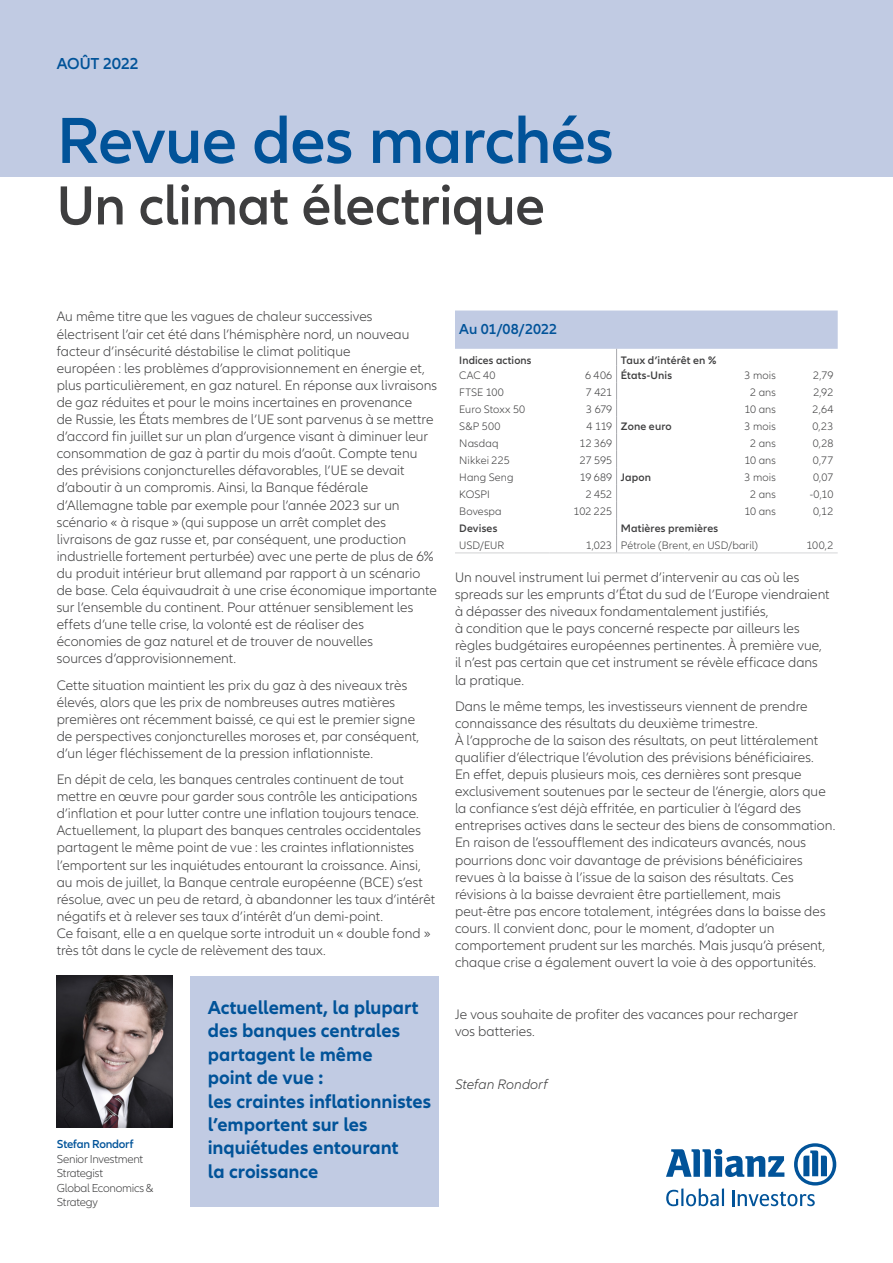
<style>
.page{position:relative;width:893px;height:1263px;background:#fff}
.page>*{position:absolute;margin:0;border:0;box-sizing:border-box;transform-origin:0 0}
.Headline_45pt{font:600 67.5px "Allianz Neo";letter-spacing:-.01em;color:#015399}
.Headline_45pt-2{font:600 57px "Allianz Neo";letter-spacing:-.01em;color:#3e3e3f}
.Quote_15pt{font:700 19.5px/23.4px "Allianz Neo";color:#015399}
.RunningTitle{font:600 16.5px "Allianz Neo";letter-spacing:-.005em;color:#015399}
.Table_Header{font:600 15px "Allianz Neo";color:#015399}
.Copy{font:300 14.25px/17.1px "Allianz Neo";color:#3e3e3f}
.Copy-2{font:italic 300 14.25px "Allianz Neo";color:#3e3e3f}
.Marginalia_8pt_BOLD{font:300 12px/14.4px "Allianz Neo";letter-spacing:-.025em;color:#3e3e3f}
.Marginalia_8pt_BOLD-2{font:600 12px "Allianz Neo";letter-spacing:-.02em;color:#015399}
.Table_Content{font:300 11.25px "Allianz Neo";letter-spacing:.01em;color:#3e3e3f}
.Table_Content-2{font:600 11.25px "Allianz Neo";letter-spacing:.015em;color:#3e3e3f}
</style>
<div class="page">
<svg style="left:666px;top:1143px;width:170px;height:63px"></svg>
<svg style="left:455px;top:310px;width:383px;height:242px"></svg>
<hr style="left:455px;top:552px;width:94px;height:1px;background:#d1d2d4">
<hr style="left:549px;top:552px;width:68px;height:1px;background:#d1d2d4">
<hr style="left:617px;top:552px;width:68px;height:1px;background:#d5d6d8">
<hr style="left:685px;top:552px;width:95px;height:1px;background:#d5d6d8">
<hr style="left:780px;top:552px;width:58px;height:1px;background:#d5d6d8">
<div style="left:0;top:0;width:893px;height:176px;background:#c1cbe3"></div>
<div style="left:190px;top:976px;width:248px;height:230px;background:#c1cbe3"></div>
<img style="left:56px;top:976px;width:116px;height:152px">
<p class="RunningTitle" style="left:57px;top:54px;width:84px">AOÛT 2022</p>
<p class="Headline_45pt" style="left:57px;top:102px;width:558px">Revue des marchés</p>
<p class="Headline_45pt-2" style="left:57px;top:173px;width:490px">Un climat électrique</p>
<p class="Copy" style="left:57px;top:308px;width:382px">Au même titre que les vagues de chaleur successives électrisent l’air cet été dans l’hémisphère nord, un nouveau facteur d’insécurité déstabilise le climat politique<br>européen : les problèmes d’approvisionnement en énergie et, plus particulièrement, en gaz naturel. En réponse aux livraisons de gaz réduites et pour le moins incertaines en provenance<br>de Russie, les États membres de l’UE sont parvenus à se mettre d’accord fin juillet sur un plan d’urgence visant à diminuer leur consommation de gaz à partir du mois d’août. Compte tenu des prévisions conjoncturelles défavorables, l’UE se devait d’aboutir à un compromis. Ainsi, la Banque fédérale d’Allemagne table par exemple pour l’année 2023 sur un scénario « à risque » (qui suppose un arrêt complet des livraisons de gaz russe et, par conséquent, une production industrielle fortement perturbée) avec une perte de plus de 6% du produit intérieur brut allemand par rapport à un scénario de base. Cela équivaudrait à une crise économique importante sur l’ensemble du continent. Pour atténuer sensiblement les effets d’une telle crise, la volonté est de réaliser des<br>économies de gaz naturel et de trouver de nouvelles<br>sources d’approvisionnement.</p>
<p class="Copy" style="left:57px;top:677px;width:364px">Cette situation maintient les prix du gaz à des niveaux très élevés, alors que les prix de nombreuses autres matières premières ont récemment baissé, ce qui est le premier signe de perspectives conjoncturelles moroses et, par conséquent, d’un léger fléchissement de la pression inflationniste.</p>
<p class="Copy" style="left:57px;top:771px;width:380px">En dépit de cela, les banques centrales continuent de tout mettre en œuvre pour garder sous contrôle les anticipations d’inflation et pour lutter contre une inflation toujours tenace.<br>Actuellement, la plupart des banques centrales occidentales partagent le même point de vue : les craintes inflationnistes l’emportent sur les inquiétudes entourant la croissance. Ainsi, au mois de juillet, la Banque centrale européenne (BCE) s’est résolue, avec un peu de retard, à abandonner les taux d’intérêt négatifs et à relever ses taux d’intérêt d’un demi-point.<br>Ce faisant, elle a en quelque sorte introduit un « double fond » très tôt dans le cycle de relèvement des taux.</p>
<p class="Marginalia_8pt_BOLD-2" style="left:57px;top:1137px;width:78px">Stefan Rondorf</p>
<p class="Marginalia_8pt_BOLD" style="left:57px;top:1152px;width:88px">Senior Investment<br>Strategist</p>
<p class="Marginalia_8pt_BOLD" style="left:57px;top:1181px;width:98px">Global Economics &amp;<br>Strategy</p>
<p class="Quote_15pt" style="left:208px;top:996px;width:225px">Actuellement, la plupart des banques centrales partagent le même<br>point de vue :<br>les craintes inflationnistes l’emportent sur les inquiétudes entourant<br>la croissance</p>
<p class="Table_Header" style="left:459px;top:321px;width:100px">Au 01/08/2022</p>
<p class="Table_Content-2" style="left:459px;top:353px;width:74px">Indices actions</p>
<p class="Table_Content-2" style="left:621px;top:353px;width:97px">Taux d’intérêt en %</p>
<p class="Table_Content" style="left:459px;top:368px;width:38px">CAC 40</p>
<p class="Table_Content" style="left:585px;top:368px;width:29px">6 406</p>
<p class="Table_Content-2" style="left:621px;top:368px;width:53px">États-Unis</p>
<p class="Table_Content" style="left:745px;top:368px;width:33px">3 mois</p>
<p class="Table_Content" style="left:813px;top:368px;width:22px">2,79</p>
<p class="Table_Content" style="left:459px;top:385px;width:46px">FTSE 100</p>
<p class="Table_Content" style="left:586px;top:385px;width:28px">7 421</p>
<p class="Table_Content" style="left:750px;top:385px;width:27px">2 ans</p>
<p class="Table_Content" style="left:813px;top:385px;width:21px">2,92</p>
<p class="Table_Content" style="left:459px;top:402px;width:68px">Euro Stoxx 50</p>
<p class="Table_Content" style="left:586px;top:402px;width:28px">3 679</p>
<p class="Table_Content" style="left:744px;top:402px;width:33px">10 ans</p>
<p class="Table_Content" style="left:812px;top:402px;width:22px">2,64</p>
<p class="Table_Content" style="left:459px;top:420px;width:43px">S&amp;P 500</p>
<p class="Table_Content" style="left:587px;top:420px;width:27px">4 119</p>
<p class="Table_Content-2" style="left:621px;top:419px;width:52px">Zone euro</p>
<p class="Table_Content" style="left:745px;top:420px;width:33px">3 mois</p>
<p class="Table_Content" style="left:812px;top:420px;width:22px">0,23</p>
<p class="Table_Content" style="left:459px;top:437px;width:41px">Nasdaq</p>
<p class="Table_Content" style="left:579px;top:437px;width:34px">12 369</p>
<p class="Table_Content" style="left:750px;top:437px;width:27px">2 ans</p>
<p class="Table_Content" style="left:813px;top:437px;width:22px">0,28</p>
<p class="Table_Content" style="left:459px;top:454px;width:52px">Nikkei 225</p>
<p class="Table_Content" style="left:580px;top:454px;width:34px">27 595</p>
<p class="Table_Content" style="left:744px;top:454px;width:33px">10 ans</p>
<p class="Table_Content" style="left:813px;top:454px;width:22px">0,77</p>
<p class="Table_Content" style="left:459px;top:471px;width:56px">Hang Seng</p>
<p class="Table_Content" style="left:580px;top:471px;width:34px">19 689</p>
<p class="Table_Content-2" style="left:621px;top:470px;width:32px">Japon</p>
<p class="Table_Content" style="left:745px;top:471px;width:33px">3 mois</p>
<p class="Table_Content" style="left:813px;top:471px;width:22px">0,07</p>
<p class="Table_Content" style="left:459px;top:488px;width:32px">KOSPI</p>
<p class="Table_Content" style="left:586px;top:488px;width:28px">2 452</p>
<p class="Table_Content" style="left:750px;top:488px;width:27px">2 ans</p>
<p class="Table_Content" style="left:810px;top:488px;width:25px">-0,10</p>
<p class="Table_Content" style="left:459px;top:505px;width:44px">Bovespa</p>
<p class="Table_Content" style="left:574px;top:505px;width:40px">102 225</p>
<p class="Table_Content" style="left:744px;top:505px;width:33px">10 ans</p>
<p class="Table_Content" style="left:813px;top:505px;width:22px">0,12</p>
<p class="Table_Content-2" style="left:459px;top:521px;width:40px">Devises</p>
<p class="Table_Content-2" style="left:621px;top:521px;width:99px">Matières premières</p>
<p class="Table_Content" style="left:459px;top:538px;width:47px">USD/EUR</p>
<p class="Table_Content" style="left:586px;top:538px;width:28px">1,023</p>
<p class="Table_Content" style="left:621px;top:538px;width:139px">Pétrole (Brent, en USD/baril)</p>
<p class="Table_Content" style="left:806px;top:538px;width:28px">100,2</p>
<p class="Copy" style="left:455px;top:569px;width:376px">Un nouvel instrument lui permet d’intervenir au cas où les spreads sur les emprunts d’État du sud de l’Europe viendraient à dépasser des niveaux fondamentalement justifiés,<br>à condition que le pays concerné respecte par ailleurs les règles budgétaires européennes pertinentes. À première vue, il n’est pas certain que cet instrument se révèle efficace dans la pratique.</p>
<p class="Copy" style="left:455px;top:698px;width:382px">Dans le même temps, les investisseurs viennent de prendre connaissance des résultats du deuxième trimestre.<br>À l’approche de la saison des résultats, on peut littéralement qualifier d’électrique l’évolution des prévisions bénéficiaires.<br>En effet, depuis plusieurs mois, ces dernières sont presque exclusivement soutenues par le secteur de l’énergie, alors que la confiance s’est déjà effritée, en particulier à l’égard des entreprises actives dans le secteur des biens de consommation.<br>En raison de l’essoufflement des indicateurs avancés, nous pourrions donc voir davantage de prévisions bénéficiaires revues à la baisse à l’issue de la saison des résultats. Ces révisions à la baisse devraient être partiellement, mais peut-être pas encore totalement, intégrées dans la baisse des cours. Il convient donc, pour le moment, d’adopter un comportement prudent sur les marchés. Mais jusqu’à présent, chaque crise a également ouvert la voie à des opportunités.</p>
<p class="Copy" style="left:455px;top:1006px;width:345px">Je vous souhaite de profiter des vacances pour recharger vos batteries.</p>
<p class="Copy-2" style="left:455px;top:1076px;width:94px">Stefan Rondorf</p>
</div>
